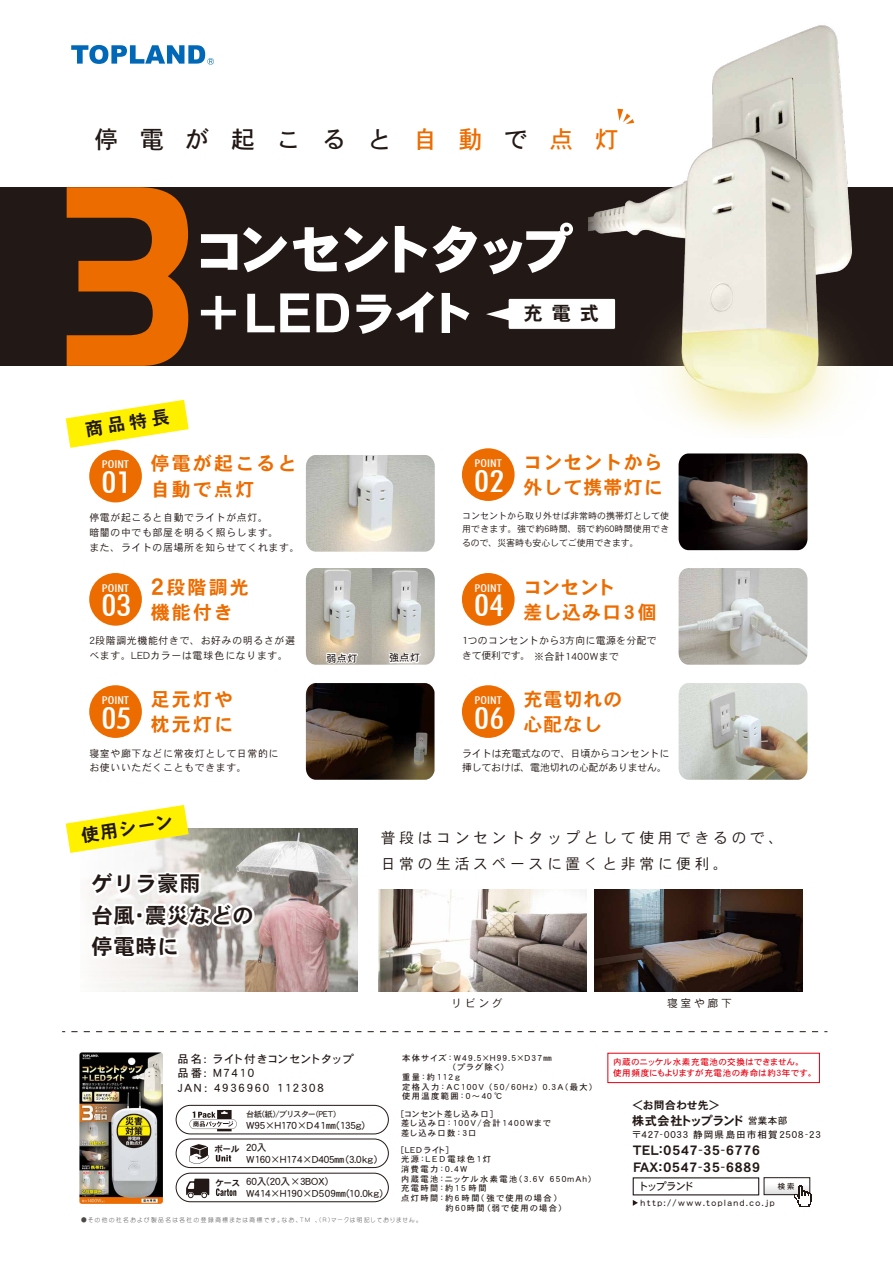
<style>
.page{position:relative;width:893px;height:1263px;background:#fff}
.page>*{position:absolute;margin:0;border:0;box-sizing:border-box;transform-origin:0 0}
.t1{font:24.3px "DFHS Gothic W5 WINP RKSJ H";letter-spacing:.9em;color:#221815}
.t2{font:21.45px/31.5px "DFHS Gothic W7 WINP RKSJ H";letter-spacing:.02em;color:#221815}
.t3{font:19.05px "DFHS Gothic W7 WING RKSJ H";color:#221815}
.t4{font:18.9px/25.2px "DFHS Gothic W7 WINP RKSJ H";letter-spacing:.12em;color:#ed6c00}
.t5{font:18.9px/25.2px "DFHS Gothic W7 WINP RKSJ H";letter-spacing:.06em;color:#ed6c00;text-align:right}
.t6{font:18.9px/25.2px "DFHS Gothic W7 WINP RKSJ H";letter-spacing:.02em;color:#ed6c00;text-align:center}
.t7{font:18px "DFHS Gothic W7 WINP RKSJ H";color:#221815}
.t8{font:14.85px/25.3px "DFHS Gothic W3 WINP RKSJ H";letter-spacing:.24em;color:#221815}
.t9{font:13.2px/17.2px "DFHS Gothic W7 WING RKSJ H";letter-spacing:.075em;color:#221815}
.t10{font:12.15px "DFHS Gothic W7 WING RKSJ H";letter-spacing:.05em;color:#221815}
.t11{font:11.25px "DFHS Gothic W5 WING RKSJ H";letter-spacing:.17em;color:#221815}
.t12{font:10.95px "DFHS Gothic W3 WINP RKSJ H";letter-spacing:.24em;color:#221815}
.t13{font:10.8px "DFHS Gothic W7 WING RKSJ H";letter-spacing:.05em;color:#221815}
.t14{font:500 condensed 10.65px "Futura BT";color:#fff;scale:1.25 1}
.t15{font:10.5px "DFHS Gothic W5 WIN RKSJ H";letter-spacing:-.14em;color:#221815}
.t16{font:10.05px "DFHS Gothic W5 WING RKSJ H";letter-spacing:.045em;color:#221815}
.t17{font:9.9px/14.7px "DFHS Gothic W3 WINP RKSJ H";letter-spacing:.06em;color:#221815}
.t18{font:9.9px/14.7px "DFHS Gothic W3 WINP RKSJ H";letter-spacing:-.01em;color:#221815}
.t19{font:9.9px/14.7px "DFHS Gothic W3 WINP RKSJ H";letter-spacing:.025em;color:#221815}
.t20{font:9.9px "DFHS Gothic W3 WINP RKSJ H";letter-spacing:.08em;color:#221815}
.t21{font:9.75px/11.7px "DFHS Gothic W5 WINP RKSJ H";color:#221815}
.t22{font:9.45px "DFHS Gothic W5 WING RKSJ H";letter-spacing:.1em;color:#221815}
.t23{font:9px/13.5px "DFHS Gothic W3 WINP RKSJ H";color:#221815;text-align:justify}
.t24{font:8.55px/10.9px "DFHS Gothic W5 WING RKSJ H";letter-spacing:.07em;color:#e60012}
.t25{font:8.55px "DFHS Gothic W7 WING RKSJ H";letter-spacing:.05em;color:#221815}
.t26{font:8.4px "DFHS Maru Gothic W4 WING RKSJ H";letter-spacing:.18em;color:#221815}
.t27{font:8.25px/9.6px "DFHS Gothic W5 WING RKSJ H";letter-spacing:.17em;color:#221815}
.t28{font:8.1px "DFHS Gothic W5 WINP RKSJ H";color:#221815}
.t29{font:500 7.2px "Koz Go Pro";color:#221815}
.t30{font:6px "DF Maru Gothic Lt WING RKSJ H";letter-spacing:.28em;color:#4c4948;scale:.95 1}
.s1{color:#ed6c00}
.s2{font-family:"Futura BT";font-weight:500;font-stretch:condensed;font-size:30px;color:#fff}
.s3{font-size:22.8px}
.s4{font-family:"DFHS Gothic W5 WING RKSJ H";font-size:9.45px}
</style>
<div class="page">
<div style="left:176px;top:1105px;width:213px;height:29px;border:1px solid #221815;border-radius:14px"></div>
<div style="left:176px;top:1138px;width:213px;height:30px;border:1px solid #221815;border-radius:14px"></div>
<div style="left:176px;top:1173px;width:213px;height:29px;border:1px solid #221815;border-radius:14px"></div>
<svg style="left:189px;top:1110px;width:48px;height:21px"></svg>
<svg style="left:189px;top:1144px;width:20px;height:20px"></svg>
<svg style="left:216px;top:1155px;width:15px;height:6px"></svg>
<svg style="left:216px;top:1188px;width:20px;height:8px"></svg>
<svg style="left:186px;top:1178px;width:23px;height:20px"></svg>
<svg style="left:766px;top:1187px;width:28px;height:6px"></svg>
<div style="left:764px;top:1177px;width:46px;height:18px;border:1px solid #221815"></div>
<svg style="left:633px;top:1200px;width:5px;height:6px"></svg>
<svg style="left:794px;top:1185px;width:18px;height:22px"></svg>
<svg style="left:71px;top:45px;width:143px;height:20px"></svg>
<div style="left:607px;top:1053px;width:213px;height:30px;border:1px solid #e60012"></div>
<div style="left:0;top:187px;width:893px;height:179px;background:#221815"></div>
<img style="left:588px;top:25px;width:264px;height:408px">
<svg style="left:67px;top:187px;width:121px;height:179px"></svg>
<svg style="left:201px;top:234px;width:36px;height:36px"></svg>
<svg style="left:243px;top:227px;width:44px;height:45px"></svg>
<svg style="left:293px;top:227px;width:45px;height:44px"></svg>
<svg style="left:344px;top:227px;width:44px;height:45px"></svg>
<svg style="left:395px;top:226px;width:82px;height:47px"></svg>
<svg style="left:483px;top:223px;width:90px;height:51px"></svg>
<svg style="left:201px;top:296px;width:35px;height:33px"></svg>
<svg style="left:247px;top:293px;width:63px;height:39px"></svg>
<svg style="left:316px;top:293px;width:33px;height:39px"></svg>
<svg style="left:356px;top:291px;width:78px;height:43px"></svg>
<svg style="left:442px;top:293px;width:27px;height:40px"></svg>
<div style="left:508px;top:298px;width:108px;height:31px;background:#fff;border-radius:2px"></div>
<div style="left:508px;top:298px;width:108px;height:32px;border:1px solid #221815;border-radius:2px"></div>
<svg style="left:486px;top:306px;width:24px;height:17px"></svg>
<svg style="left:71px;top:1031px;width:756px;height:1px"></svg>
<div style="left:89px;top:450px;width:53px;height:52px;background:#ed6c00;border-radius:50%"></div>
<img style="left:306px;top:455px;width:129px;height:97px">
<div style="left:462px;top:448px;width:53px;height:53px;background:#ed6c00;border-radius:50%"></div>
<img style="left:679px;top:453px;width:128px;height:97px">
<div style="left:89px;top:685px;width:53px;height:53px;background:#ed6c00;border-radius:50%"></div>
<img style="left:306px;top:683px;width:129px;height:97px">
<div style="left:462px;top:685px;width:53px;height:53px;background:#ed6c00;border-radius:50%"></div>
<img style="left:679px;top:683px;width:128px;height:97px">
<div style="left:89px;top:573px;width:53px;height:53px;background:#ed6c00;border-radius:50%"></div>
<img style="left:306px;top:568px;width:129px;height:97px">
<div style="left:462px;top:573px;width:53px;height:53px;background:#ed6c00;border-radius:50%"></div>
<img style="left:679px;top:568px;width:128px;height:97px">
<svg style="left:324px;top:649px;width:35px;height:16px"></svg>
<svg style="left:386px;top:649px;width:36px;height:16px"></svg>
<svg style="left:66px;top:400px;width:123px;height:48px"></svg>
<svg style="left:617px;top:109px;width:17px;height:15px"></svg>
<svg style="left:101px;top:828px;width:257px;height:163px"></svg>
<svg style="left:89px;top:867px;width:168px;height:94px"></svg>
<img style="left:379px;top:889px;width:207px;height:102px">
<img style="left:594px;top:889px;width:208px;height:102px">
<svg style="left:66px;top:805px;width:123px;height:48px"></svg>
<img style="left:79px;top:1052px;width:83px;height:152px">
<h1 class="t1" style="left:95px;top:127px;width:526px">停電が起こると<span class="s1">自動</span>で<span class="s1">点灯</span></h1>
<h3 class="t3" style="left:523px;top:304px;width:77px">充電式</h3>
<h3 class="t7" style="left:84px;top:420px;width:86px;rotate:-9deg">商品特長</h3>
<h3 class="t4" style="left:102px;top:451px;width:196px;text-indent:49px">停電が起こると<br><span class="s2">01</span> 自動で点灯</h3>
<p class="t14" style="left:102px;top:458px;width:23px">POINT</p>
<h3 class="t5" style="left:474px;top:450px;width:190px">コンセントから<br><span class="s2">02</span> 外して携帯灯に</h3>
<p class="t14" style="left:475px;top:456px;width:23px">POINT</p>
<p class="t17" style="left:89px;top:510px;width:212px">停電が起こると自動でライトが点灯。<br>暗闇の中でも部屋を明るく照らします。<br>また、ライトの居場所を知らせてくれます。</p>
<p class="t23" style="left:462px;top:509px;width:209px">コンセントから取り外せば非常時の携帯灯として使用できます。強で約6時間、弱で約60時間使用できるので、災害時も安心してご使用できます。</p>
<h3 class="t4" style="left:102px;top:575px;width:149px;text-indent:49px"><span class="s3">2</span>段階調光<br><span class="s2">03</span> 機能付き</h3>
<p class="t14" style="left:102px;top:581px;width:23px">POINT</p>
<h3 class="t6" style="left:474px;top:575px;width:184px">コンセント<br><span class="s2">04</span> 差し込み口3 個</h3>
<p class="t14" style="left:475px;top:581px;width:23px">POINT</p>
<p class="t17" style="left:89px;top:634px;width:207px">2段階調光機能付きで、お好みの明るさが選べます。LEDカラーは電球色になります。</p>
<p class="t19" style="left:462px;top:634px;width:196px">1つのコンセントから3方向に電源を分配できて便利です。</p>
<p class="t16" style="left:326px;top:653px;width:32px">弱点灯</p>
<p class="t16" style="left:389px;top:653px;width:32px">強点灯</p>
<p class="t20" style="left:534px;top:652px;width:87px">※合計1400Wまで</p>
<h3 class="t4" style="left:102px;top:687px;width:133px;text-align:right">足元灯や<br><span class="s2">05</span> 枕元灯に</h3>
<p class="t14" style="left:102px;top:693px;width:23px">POINT</p>
<h3 class="t5" style="left:474px;top:687px;width:150px;text-align:left;text-indent:49px">充電切れの<br><span class="s2">06</span> 心配なし</h3>
<p class="t14" style="left:475px;top:693px;width:23px">POINT</p>
<p class="t17" style="left:89px;top:746px;width:191px">寝室や廊下などに常夜灯として日常的にお使いいただくこともできます。</p>
<p class="t18" style="left:462px;top:746px;width:209px">ライトは充電式なので、日頃からコンセントに挿しておけば、電池切れの心配がありません。</p>
<h3 class="t7" style="left:80px;top:826px;width:94px;rotate:-9deg">使用シーン</h3>
<h3 class="t8" style="left:381px;top:825px;width:404px">普段はコンセントタップとして使用できるので、日常の生活スペースに置くと非常に便利。</h3>
<h2 class="t2" style="left:92px;top:869px;width:164px">ゲリラ豪雨<br>台風・震災などの停電時に</h2>
<h3 class="t12" style="left:451px;top:997px;width:53px">リビング</h3>
<h3 class="t12" style="left:667px;top:997px;width:67px">寝室や廊下</h3>
<h3 class="t11" style="left:178px;top:1053px;width:178px">品名: ライト付きコンセントタップ</h3>
<h3 class="t11" style="left:178px;top:1082px;width:147px">JAN : 4936960 112308</h3>
<h3 class="t11" style="left:178px;top:1068px;width:78px">品番: M7410</h3>
<p class="t28" style="left:246px;top:1110px;width:96px">台紙(紙)/ブリスター(PET）</p>
<p class="t21" style="left:246px;top:1120px;width:130px">W95×H170×D41㎜(135g)　</p>
<p class="t25" style="left:214px;top:1145px;width:54px">ボール <sup>20入</sup></p>
<p class="t21" style="left:246px;top:1153px;width:132px">W160×H174×D405㎜(3.0kg)</p>
<p class="t21" style="left:246px;top:1176px;width:138px">60入(20入×3BOX)<br>W414×H190×D509㎜(10.0kg)</p>
<p class="t25" style="left:216px;top:1178px;width:26px">ケース</p>
<p class="t27" style="left:402px;top:1053px;width:151px">本体サイズ：W49.5×H99.5×D37㎜</p>
<p class="t27" style="left:402px;top:1072px;width:191px">重量：約112g<br>定格入力：AC100V (50/60Hz) 0.3A(最大)使用温度範囲：0～４０ ℃</p>
<p class="t27" style="left:401px;top:1109px;width:151px">[コンセント差し込み口]<br>差し込み口：100V/合計1400Ｗまで差し込み口数：3口</p>
<p class="t27" style="left:401px;top:1145px;width:193px">[ＬＥＤライト]<br>光源：LE D電球色1灯<br>消費電力：0.4Ｗ<br>内蔵電池：ニッケル水素電池（3.6Ｖ 650mAh）充電時間：約15 時間<br>点灯時間：約6時間（強で使用の場合）<br>　　　　　　　　約60時間（弱で使用の場合）</p>
<p class="t30" style="left:81px;top:1216px;width:357px">●その他の社名および製品名は各社の登録商標または商標です。なお、TM 、(R)マークは明記しておりません。</p>
<p class="t24" style="left:613px;top:1057px;width:201px">内蔵のニッケル水素充電池の交換はできません。<br>使用頻度にもよりますが充電池の寿命は約3年です。</p>
<h3 class="t13" style="left:633px;top:1100px;width:88px">＜お問合わせ先＞</h3>
<p class="t22" style="left:632px;top:1130px;width:190px">〒427-0033 静岡県島田市相賀2508-23</p>
<h3 class="t9" style="left:633px;top:1142px;width:136px">TEL:0547-35-6776　<br>FAX:0547-35-6889</h3>
<p class="t15" style="left:638px;top:1181px;width:58px">トップランド</p>
<p class="t26" style="left:640px;top:1198px;width:136px">http://www.topland.co.jp</p>
<h3 class="t10" style="left:632px;top:1114px;width:157px">株式会社トップランド<span class="s4">営業本部</span></h3>
<p class="t29" style="left:778px;top:1181px;width:18px">検索</p>
</div>
